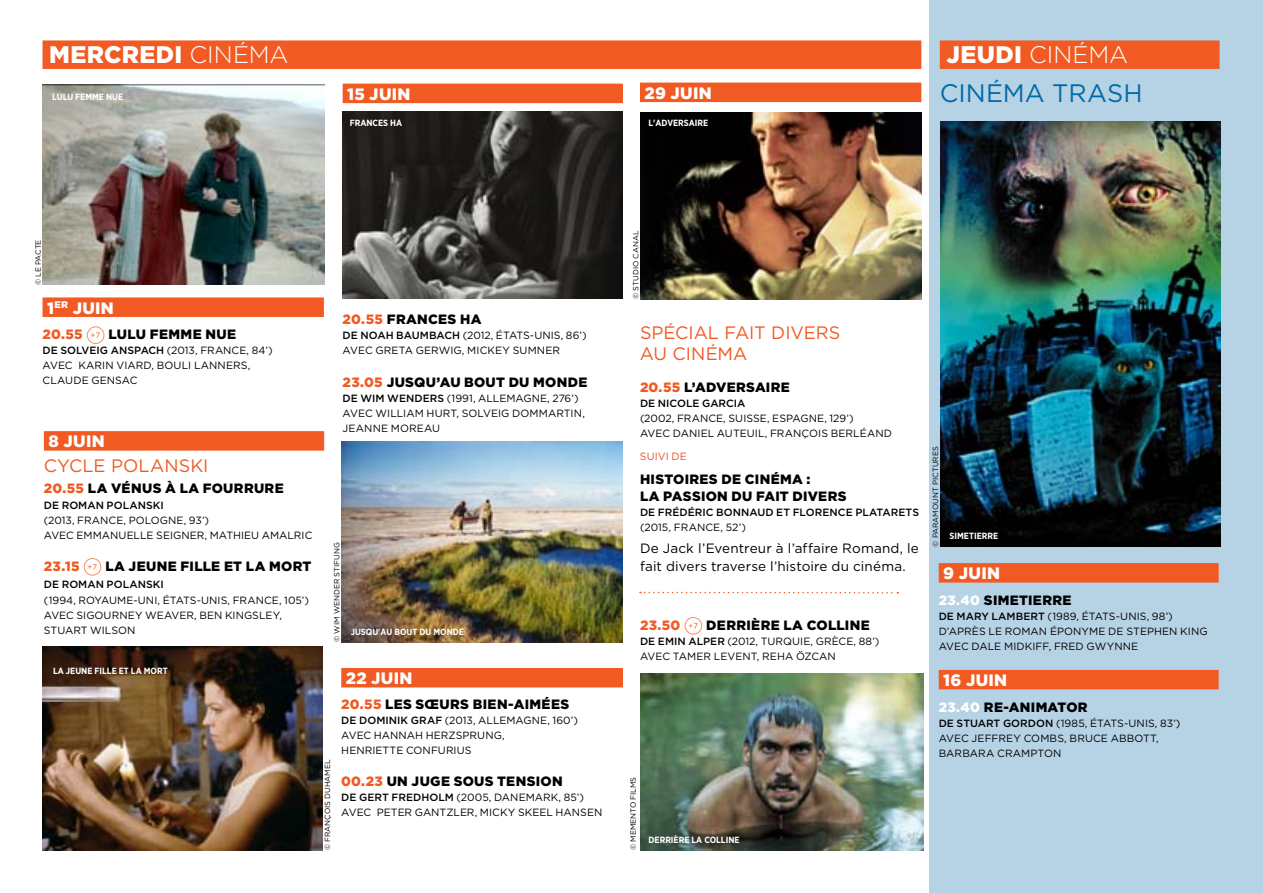
<style>
.page{position:relative;width:1263px;height:893px;background:#fff}
.page>*{position:absolute;margin:0;border:0;box-sizing:border-box;transform-origin:0 0}
.t1{font:25.35px "Gotham";letter-spacing:.005em;color:#006ba6}
.t2{font:300 24px "Gotham";letter-spacing:-.005em;color:#fff}
.t3{font:900 24px "Gotham";color:#fff}
.t4{font:18px/21px "Gotham";color:#f15a22}
.t5{font:900 16.5px "Gotham";letter-spacing:.02em;color:#fff}
.t6{font:900 13.5px/16.5px "Gotham";letter-spacing:.02em;color:#000}
.t7{font:13.5px/18px "Gotham";letter-spacing:.015em;color:#000}
.t8{font:900 13.5px "Gotham";letter-spacing:.02em;color:#f15a22}
.t9{font:10.5px/15px "Gotham";letter-spacing:.005em;color:#000}
.t10{font:500 10.5px "Gotham";letter-spacing:.005em;color:#000}
.t11{font:10.5px "Gotham";color:#f04e23}
.t12{font:700 9px "Gotham Narrow";color:#fff}
.t13{font:7.5px "Gotham";color:#000}
.s1{font-weight:900}
.s2{font-weight:500}
.s3{color:#f15a22}
.s4{color:#fff}
</style>
<div class="page">
<div style="left:929px;top:0;width:334px;height:893px;background:#b6d3e6"></div>
<img style="left:940px;top:121px;width:280px;height:426px">
<img style="left:43px;top:84px;width:281px;height:201px">
<div style="left:43px;top:297px;width:281px;height:20px;background:#f15a22"></div>
<svg style="left:87px;top:326px;width:17px;height:18px"></svg>
<div style="left:43px;top:40px;width:878px;height:29px;background:#f15a22"></div>
<div style="left:343px;top:84px;width:280px;height:19px;background:#f15a22"></div>
<div style="left:44px;top:431px;width:280px;height:20px;background:#f15a22"></div>
<svg style="left:84px;top:558px;width:17px;height:18px"></svg>
<img style="left:43px;top:647px;width:280px;height:203px">
<div style="left:341px;top:668px;width:282px;height:19px;background:#f15a22"></div>
<div style="left:640px;top:83px;width:281px;height:19px;background:#f15a22"></div>
<svg style="left:684px;top:617px;width:18px;height:18px"></svg>
<div style="left:940px;top:40px;width:279px;height:29px;background:#f15a22"></div>
<div style="left:939px;top:563px;width:280px;height:20px;background:#f15a22"></div>
<div style="left:939px;top:670px;width:280px;height:19px;background:#f15a22"></div>
<img style="left:640px;top:113px;width:282px;height:187px">
<img style="left:343px;top:112px;width:280px;height:187px">
<img style="left:640px;top:673px;width:283px;height:177px">
<img style="left:341px;top:441px;width:282px;height:201px">
<svg style="left:640px;top:592px;width:258px;height:1px"></svg>
<h2 class="t3" style="left:49px;top:38px;width:19px">MERCRE</h2>
<h2 class="t2" style="left:156px;top:40px;width:134px"><span class="s1">DI</span> CI NÉMA</h2>
<p class="t12" style="left:52px;top:91px;width:72px">LULU FEMME NUE</p>
<h3 class="t5" style="left:347px;top:83px;width:65px">15 JUIN</h3>
<h3 class="t5" style="left:644px;top:82px;width:69px">29 JUIN</h3>
<p class="t12" style="left:350px;top:117px;width:54px">FRANCES HA</p>
<p class="t12" style="left:648px;top:117px;width:61px">L'ADVERSAIRE</p>
<h2 class="t2" style="left:946px;top:40px;width:183px"><span class="s1">JEUDI</span> CI NÉMA</h2>
<h1 class="t1" style="left:940px;top:77px;width:204px">CINÉMA TRASH</h1>
<p class="t13" style="left:33px;top:285px;width:47px;rotate:-90deg">© LE PACT E</p>
<p class="t13" style="left:631px;top:299px;width:70px;rotate:-90deg">© STUD IO CANAL</p>
<h3 class="t5" style="left:47px;top:296px;width:68px">1<sup>ER</sup> JUIN</h3>
<p class="t8" style="left:43px;top:325px;width:42px">20.55</p>
<p class="t6" style="left:109px;top:326px;width:129px">LULU FEMME NUE</p>
<p class="t9" style="left:43px;top:343px;width:232px"><span class="s2">DE SOLVEIG ANSPACH</span> (2013, FRANCE, 84’)<br>AVEC KARIN VIARD, BOULI LANNERS,<br>CLAUDE GENSAC</p>
<h3 class="t5" style="left:48px;top:430px;width:58px">8 JUIN</h3>
<h3 class="t4" style="left:44px;top:455px;width:166px">CYCLE POLANSKI</h3>
<p class="t6" style="left:44px;top:479px;width:241px"><span class="s3">20.55</span> LA VÉNUS À LA FOURRURE</p>
<p class="t10" style="left:44px;top:499px;width:121px">DE ROMAN POLANSKI</p>
<p class="t9" style="left:44px;top:513px;width:167px">(2013, FRANCE, POLOGNE, 93’)<br>AVEC EMM</p>
<p class="t9" style="left:102px;top:528px;width:212px">ANUELLE SEIGNER, MATHIEU AMALRIC</p>
<p class="t8" style="left:44px;top:557px;width:37px">23.15</p>
<p class="t6" style="left:105px;top:558px;width:208px">LA JEUNE FILLE ET LA MORT</p>
<p class="t10" style="left:44px;top:577px;width:121px">DE ROMAN POLANSKI</p>
<p class="t9" style="left:44px;top:593px;width:267px">(1994, ROYAUM E-U NI, ÉTATS-U NIS, FRANCE, 105’)<br>AVEC SIGOURNEY WEAVER, BEN KINGSLEY,<br>STUART WILSON</p>
<p class="t12" style="left:53px;top:665px;width:116px">LA JEUNE FILLE ET LA MORT</p>
<p class="t6" style="left:343px;top:310px;width:140px"><span class="s3">20.55</span> FRANCES HA</p>
<p class="t9" style="left:343px;top:327px;width:246px"><span class="s2">DE N OAH BAUMBACH</span> (2012, ÉTATS-U NIS, 86’)<br>AVEC GRETA GERWIG, MICKEY SUM NER</p>
<p class="t6" style="left:343px;top:374px;width:246px"><span class="s3">23.05</span> JUSQU’AU BOUT DU MONDE</p>
<p class="t9" style="left:343px;top:391px;width:244px"><span class="s2">DE WIM WENDERS</span> (1991, ALLEMAGNE, 276’)<br>AVEC WILLIAM HURT, SOLVEIG DOMMARTIN,<br>J EANNE MOREAU</p>
<p class="t13" style="left:332px;top:642px;width:101px;rotate:-90deg">© WIM WENDER STIFUNG</p>
<p class="t12" style="left:351px;top:626px;width:115px">JUSQU'AU BOUT DU MONDE</p>
<p class="t13" style="left:323px;top:850px;width:93px;rotate:-90deg">© FRANÇOIS DUHAM EL</p>
<h3 class="t5" style="left:346px;top:667px;width:58px">22 JUIN</h3>
<p class="t6" style="left:341px;top:695px;width:229px"><span class="s3">20.55</span> LES SŒURS BIEN-AIMÉES</p>
<p class="t9" style="left:341px;top:712px;width:238px"><span class="s2">DE DOM INIK GRAF</span> (2013, ALLEMAGNE, 160’)<br>AVEC HANNAH H ERZSPRUNG,<br>H ENRIETTE CONFURIUS</p>
<p class="t6" style="left:341px;top:772px;width:223px"><span class="s3">00.23</span> UN JUGE SOUS TENSION</p>
<p class="t9" style="left:341px;top:789px;width:263px"><span class="s2">DE GERT FREDHOLM</span> (2005, DANEMARK, 85’)<br>AVEC PETER GANTZLER, MICKY SKEEL HANSEN</p>
<h3 class="t4" style="left:640px;top:322px;width:157px">SPÉCIAL FAIT DIVERS<br>AU CIN</h3>
<h3 class="t4" style="left:706px;top:343px;width:42px">ÉMA</h3>
<p class="t6" style="left:640px;top:378px;width:151px"><span class="s3">20.55</span> L’ADVERSAIRE</p>
<p class="t10" style="left:640px;top:396px;width:107px">DE N ICOLE GARCIA</p>
<p class="t9" style="left:640px;top:410px;width:252px">(2002, FRANCE, SUISSE, ESPAGNE, 129’)<br>AVEC DANIEL AUTEUIL, FRANÇOIS BERLÉAND</p>
<p class="t11" style="left:640px;top:450px;width:49px">SUIVI DE</p>
<p class="t6" style="left:640px;top:471px;width:208px">HISTOIRES DE CINÉMA :<br>LA PASSION DU FAIT DIVERS</p>
<p class="t10" style="left:640px;top:505px;width:281px">DE FRÉDÉRIC BONNAUD ET FLORENCE PLATARETS</p>
<p class="t9" style="left:640px;top:519px;width:107px">(2015, FRANCE, 52’)</p>
<p class="t7" style="left:640px;top:539px;width:280px">DE JACK L’EVENTREUR À L’AFFAIRE ROMAND, LE<br>FAIT DIVERS TRAVERSE L’HISTOIRE DU CINÉMA.</p>
<p class="t8" style="left:640px;top:616px;width:42px">23.50</p>
<p class="t6" style="left:706px;top:617px;width:165px">DERRIÈRE LA COLLINE</p>
<p class="t9" style="left:640px;top:634px;width:241px"><span class="s2">DE EM IN ALPER</span> (2012, TURQUIE, G RÈCE, 88’)<br>AVEC TAM ER LEVENT, REHA ÖZCAN</p>
<p class="t13" style="left:628px;top:850px;width:75px;rotate:-90deg">© MEMENTO FILMS</p>
<p class="t12" style="left:648px;top:834px;width:93px">DERRIÈRE LA COLLINE</p>
<p class="t13" style="left:931px;top:547px;width:102px;rotate:-90deg">© PARAMOUNT PICTURES</p>
<p class="t12" style="left:949px;top:530px;width:50px">SIMETIERRE</p>
<h3 class="t5" style="left:943px;top:562px;width:58px">9 JUIN</h3>
<p class="t6" style="left:939px;top:592px;width:134px"><span class="s4">23.40</span> SIMETIERRE</p>
<p class="t9" style="left:939px;top:609px;width:270px"><span class="s2">DE MARY LAMBERT</span> (1989, ÉTATS-U NIS, 98’)<br>D’APRÈS LE ROMAN ÉPONYM E DE STEPHEN KING<br>AVEC DALE MID KIFF, FRED GWYNNE</p>
<h3 class="t5" style="left:943px;top:669px;width:65px">16 JUIN</h3>
<p class="t6" style="left:939px;top:699px;width:150px"><span class="s4">23.40</span> RE-ANIMATOR</p>
<p class="t9" style="left:939px;top:715px;width:243px"><span class="s2">DE STUART GORDON</span> (1985, ÉTATS-U NIS, 83’)<br>AVEC JEFFREY COM BS, B RUCE ABBOTT,<br>BARBARA CRAMPT</p>
<p class="t9" style="left:1044px;top:745px;width:19px">ON</p>
</div>
